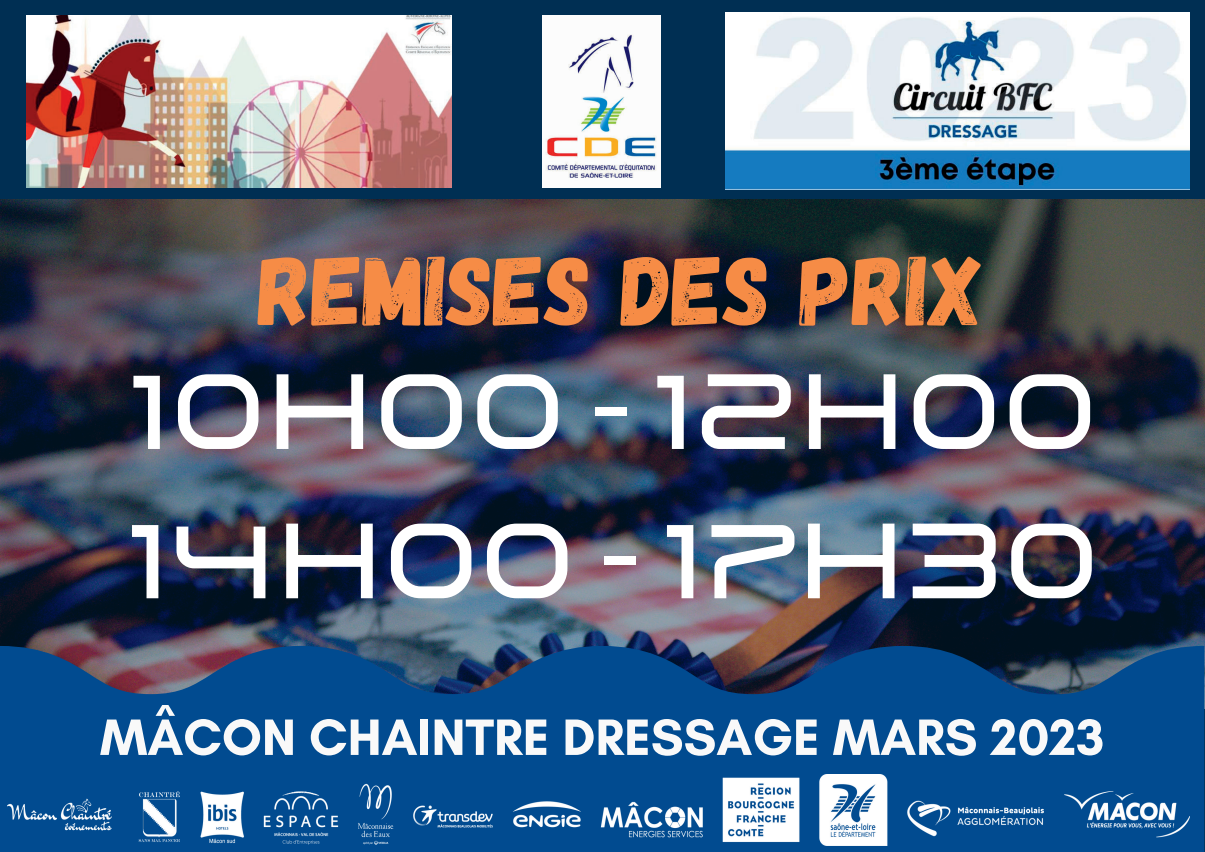
<style>
.page{position:relative;width:1205px;height:852px;background:#fff}
.page>*{position:absolute;margin:0;border:0;box-sizing:border-box;transform-origin:0 0}
.t1{font:700 106.5px/149.2px "Lastica";color:#fff}
.t2{font:98.5px "Gagalin";color:#f68c46}
.t3{font:700 52px "Glacial Indifference";color:#f9f9f9}
</style>
<div class="page">
<div style="left:0;top:0;width:1205px;height:851px;background:#002f53"></div>
<img style="left:0;top:200px;width:1205px;height:507px">
<svg style="left:0;top:645px;width:1204px;height:206px;background:#0c4986"></svg>
<img style="left:7px;top:773px;width:1183px;height:72px">
<img style="left:725px;top:13px;width:465px;height:176px">
<img style="left:26px;top:15px;width:426px;height:173px">
<img style="left:543px;top:15px;width:118px;height:173px">
<h2 class="t2" style="left:258px;top:226px;width:728px">REMISES DES PRIX</h2>
<h1 class="t1" style="left:130px;top:340px;width:970px">10h00 - 12h00<br>14h00 - 17h30</h1>
<p class="t3" style="left:100px;top:705px;width:1006px">MÂCON CHAINTRE DRESSAGE MARS 2023</p>
</div>
